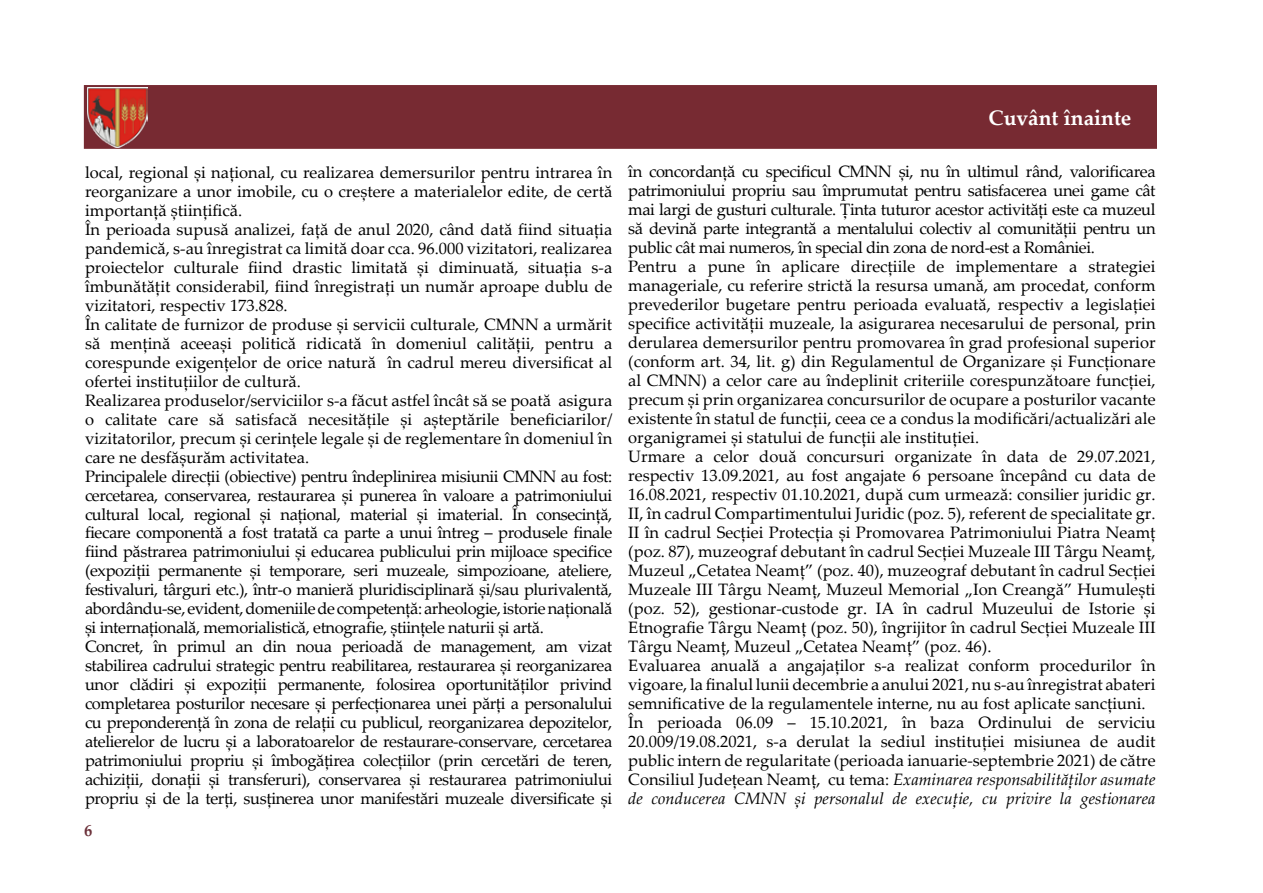
<style>
.page{position:relative;width:1263px;height:893px;background:#fff}
.page>*{position:absolute;margin:0;border:0;box-sizing:border-box;transform-origin:0 0}
.t1{font:700 21px "Palatino Linotype";color:#fff}
.t2{font:16.5px/19px "Palatino Linotype";color:#000}
.t3{font:16.5px/19px "Palatino Linotype";letter-spacing:-.025em;color:#000}
.t4{font:700 16.5px "Palatino Linotype";color:#6c323b}
.s1{font-style:italic}
</style>
<div class="page">
<div style="left:84px;top:85px;width:1073px;height:64px;background:#772a32;border:2px solid #772a32"></div>
<img style="left:87px;top:87px;width:60px;height:61px">
<p class="t3" style="left:85px;top:162px;width:529px">local, regional și național, cu realizarea demersurilor pentru intrarea în reorganizare a unor imobile, cu o creștere a materialelor edite, de certă importanță științifică.<br>În perioada supusă analizei, față de anul 2020, când dată fiind situația pandemică, s-au înregistrat ca limită doar cca. 96.000 vizitatori, realizarea proiectelor culturale fiind drastic limitată și diminuată, situația s-a îmbunătățit considerabil, fiind înregistrați un număr aproape dublu de vizitatori, respectiv 173.828.<br>În calitate de furnizor de produse și servicii culturale, CMNN a urmărit să mențină aceeași politică ridicată în domeniul calității, pentru a corespunde exigențelor de orice natură în cadrul mereu diversificat al ofertei instituțiilor de cultură.<br>Realizarea produselor/serviciilor s-a făcut astfel încât să se poată asigura o calitate care să satisfacă necesitățile și așteptările beneficiarilor/ vizitatorilor, precum și cerințele legale și de reglementare în domeniul în care ne desfășurăm activitatea.<br>Principalele direcții (obiective) pentru îndeplinirea misiunii CMNN au fost: cercetarea, conservarea, restaurarea și punerea în valoare a patrimoniului cultural local, regional și național, material și imaterial. În consecință, fiecare componentă a fost tratată ca parte a unui întreg – produsele finale fiind păstrarea patrimoniului și educarea publicului prin mijloace specifice (expoziții permanente și temporare, seri muzeale, simpozioane, ateliere, festivaluri, târguri etc.), într-o manieră pluridisciplinară și/sau plurivalentă, abordându-se, evident, domeniile de competență: arheologie, istorie națională și internațională, memorialistică, etnografie, științele naturii și artă.<br>Concret, în primul an din noua perioadă de management, am vizat stabilirea cadrului strategic pentru reabilitarea, restaurarea și reorganizarea unor clădiri și expoziții permanente, folosirea oportunităților privind completarea posturilor necesare și perfecționarea unei părți a personalului cu preponderență în zona de relații cu publicul, reorganizarea depozitelor, atelierelor de lucru și a laboratoarelor de restaurare-conservare, cercetarea patrimoniului propriu și îmbogățirea colecțiilor (prin cercetări de teren, achiziții, donații și transferuri), conservarea și restaurarea patrimoniului propriu și de la terți, susținerea unor manifestări muzeale diversificate și</p>
<p class="t4" style="left:84px;top:819px;width:10px">6</p>
<p class="t1" style="left:988px;top:103px;width:144px">Cuvânt înainte</p>
<p class="t2" style="left:628px;top:162px;width:529px">în concordanță cu specificul CMNN și, nu în ultimul rând, valorificarea patrimoniului propriu sau împrumutat pentru satisfacerea unei game cât mai largi de gusturi culturale. Ținta tuturor acestor activități este ca muzeul să devină parte integrantă a mentalului colectiv al comunității pentru un public cât mai numeros, în special din zona de nord-est a României.<br>Pentru a pune în aplicare direcțiile de implementare a strategiei manageriale, cu referire strictă la resursa umană, am procedat, conform prevederilor bugetare pentru perioada evaluată, respectiv a legislației specifice activității muzeale, la asigurarea necesarului de personal, prin derularea demersurilor pentru promovarea în grad profesional superior (conform art. 34, lit. g) din Regulamentul de Organizare și Funcționare al CMNN) a celor care au îndeplinit criteriile corespunzătoare funcției, precum și prin organizarea concursurilor de ocupare a posturilor vacante existente în statul de funcții, ceea ce a condus la modificări/actualizări ale organigramei și statului de funcții ale instituției.<br>Urmare a celor două concursuri organizate în data de 29.07.2021, respectiv 13.09.2021, au fost angajate 6 persoane începând cu data de 16.08.2021, respectiv 01.10.2021, după cum urmează: consilier juridic gr.<br>II, în cadrul Compartimentului Juridic (poz. 5), referent de specialitate gr.<br>II în cadrul Secției Protecția și Promovarea Patrimoniului Piatra Neamț (poz. 87), muzeograf debutant în cadrul Secției Muzeale III Târgu Neamț, Muzeul „Cetatea Neamț” (poz. 40), muzeograf debutant în cadrul Secției Muzeale III Târgu Neamț, Muzeul Memorial „Ion Creangă” Humulești (poz. 52), gestionar-custode gr. IA în cadrul Muzeului de Istorie și Etnografie Târgu Neamț (poz. 50), îngrijitor în cadrul Secției Muzeale III Târgu Neamț, Muzeul „Cetatea Neamț” (poz. 46).<br>Evaluarea anuală a angajaților s-a realizat conform procedurilor în vigoare, la finalul lunii decembrie a anului 2021, nu s-au înregistrat abateri semnificative de la regulamentele interne, nu au fost aplicate sancțiuni.<br>În perioada 06.09 – 15.10.2021, în baza Ordinului de serviciu 20.009/19.08.2021, s-a derulat la sediul instituției misiunea de audit public intern de regularitate (perioada ianuarie-septembrie 2021) de către Consiliul Județean Neamț, cu tema: <span class="s1">Examinarea responsabilităților asumate de conducerea CMNN și personalul de execuție, cu privire la gestionarea</span></p>
</div>
